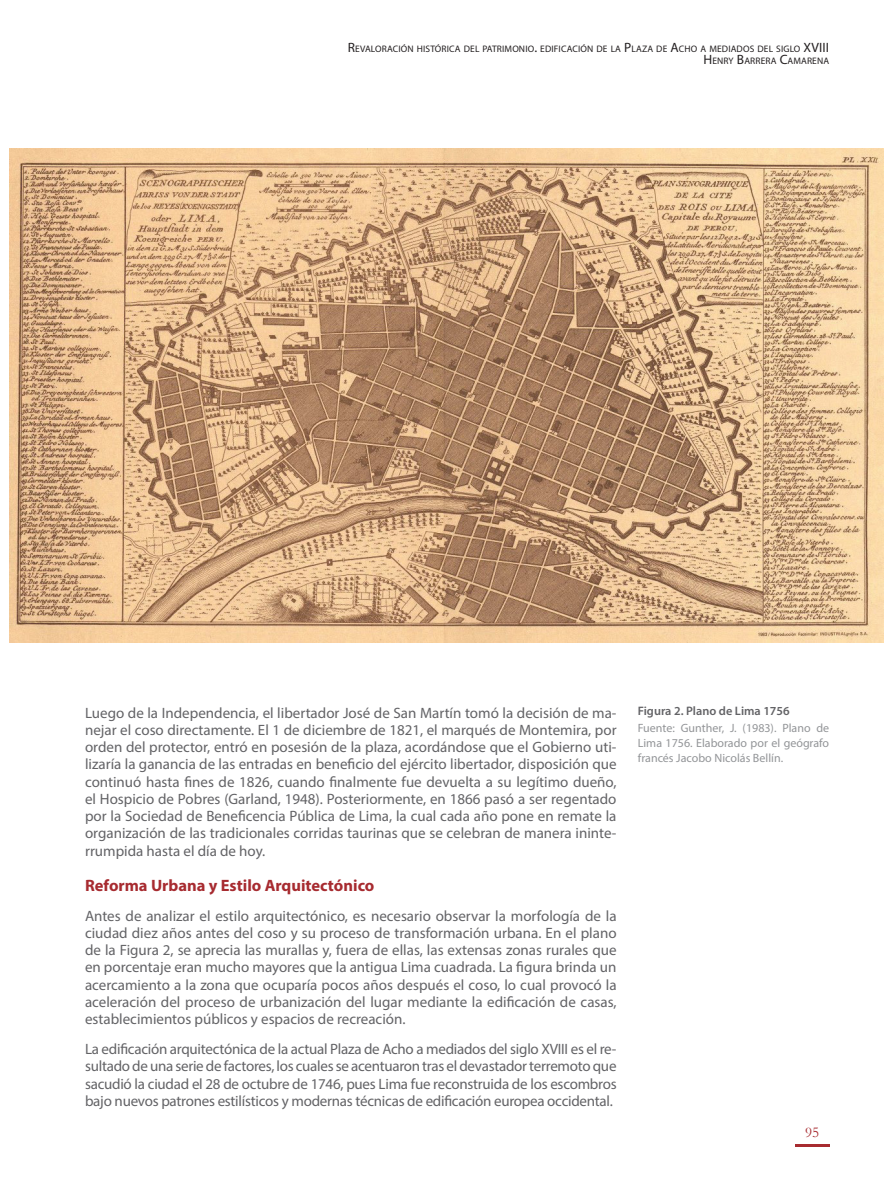
<style>
.page{position:relative;width:893px;height:1191px;background:#fff}
.page>*{position:absolute;margin:0;border:0;box-sizing:border-box;transform-origin:0 0}
.Subtítulo_1{font:700 16.5px "Myriad Pro";color:#a72b30}
.Texto{font:15px/17.2px "Myriad Pro";color:#636366;text-align:justify}
.t1{font:15px "Garamond";color:#a72b30}
.Nombre_Figura{font:600 12.3px "Myriad Pro";color:#636366}
.fuente_Figura{font:12px/15px "Myriad Pro";color:#939598;text-align:justify}
.t2{font:9.45px/12px "Myriad Pro";letter-spacing:.015em;color:#231f20}
.s1{font-size:13.5px}
</style>
<div class="page">
<hr style="left:795px;top:1144px;width:34px;height:2px;background:#a72b30">
<img style="left:10px;top:149px;width:873px;height:493px">
<p class="t2" style="left:703px;top:42px;width:127px;text-indent:-356px"><span class="s1">R</span>EVALORACIÓN HISTÓRICA DEL PATRIMONIO<span class="s1">.</span> EDIFICACIÓN DE LA <span class="s1">P</span>LAZA DE <span class="s1">A</span>CHO A MEDIADOS DEL SIGLO <span class="s1">XVIII<br>H</span> ENRY <span class="s1">B</span>ARRERA <span class="s1">C</span>AMARENA</p>
<p class="Texto" style="left:85px;top:703px;width:533px">Luego de la Independencia, el libertador José de San Martín tomó la decisión de ma&shy;nejar el coso directamente. El 1 de diciembre de 1821, el marqués de Montemira, por orden del protector, entró en posesión de la plaza, acordándose que el Gobierno uti&shy;lizaría la ganancia de las entradas en beneficio del ejército libertador, disposición que continuó hasta fines de 1826, cuando finalmente fue devuelta a su legítimo dueño, el Hospicio de Pobres (Garland, 1948). Posteriormente, en 1866 pasó a ser regentado por la Sociedad de Beneficencia Pública de Lima, la cual cada año pone en remate la organización de las tradicionales corridas taurinas que se celebran de manera ininte&shy;rrumpida hasta el día de hoy.</p>
<p class="Subtítulo_1" style="left:85px;top:874px;width:291px">Reforma Urbana y Estilo Arquitectónico</p>
<p class="Texto" style="left:85px;top:906px;width:533px">Antes de analizar el estilo arquitectónico, es necesario observar la morfología de la ciudad diez años antes del coso y su proceso de transformación urbana. En el plano de la Figura 2, se aprecia las murallas y, fuera de ellas, las extensas zonas rurales que en porcentaje eran mucho mayores que la antigua Lima cuadrada. La figura brinda un acercamiento a la zona que ocuparía pocos años después el coso, lo cual provocó la aceleración del proceso de urbanización del lugar mediante la edificación de casas, establecimientos públicos y espacios de recreación.</p>
<p class="Texto" style="left:85px;top:1040px;width:533px">La edificación arquitectónica de la actual Plaza de Acho a mediados del siglo XVIII es el re&shy;sultado de una serie de factores, los cuales se acentuaron tras el devastador terremoto que sacudió la ciudad el 28 de octubre de 1746, pues Lima fue reconstruida de los escombros bajo nuevos patrones estilísticos y modernas técnicas de edificación europea occidental.</p>
<p class="Nombre_Figura" style="left:638px;top:703px;width:153px">Figura 2. Plano de Lima 1756</p>
<p class="fuente_Figura" style="left:638px;top:720px;width:193px">Fuente: Gunther, J. (1983). Plano de Lima 1756. Elaborado por el geógrafo francés Jacobo Nicolás Bellín.</p>
<p class="t1" style="left:805px;top:1122px;width:16px">95</p>
</div>
